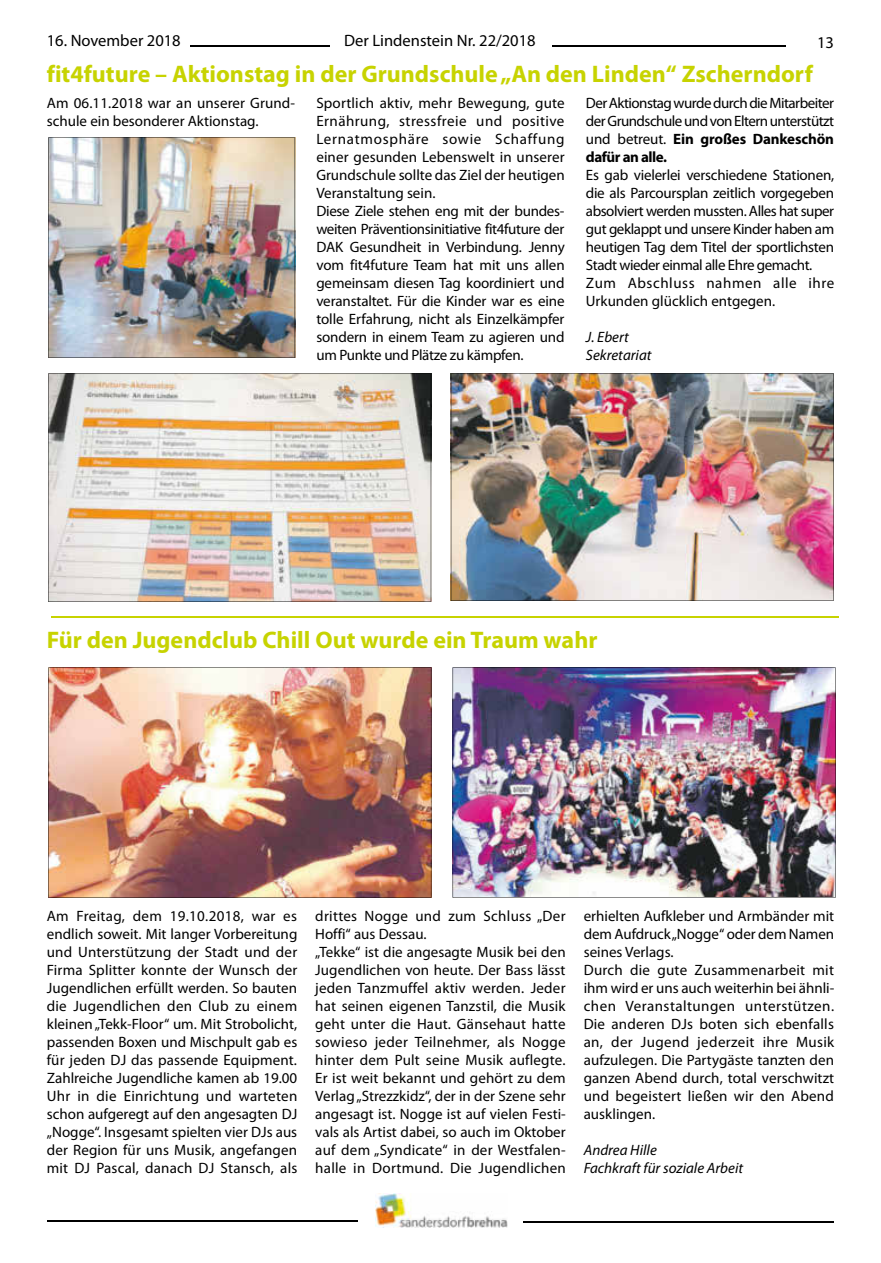
<style>
.page{position:relative;width:881px;height:1263px;background:#fff}
.page>*{position:absolute;margin:0;border:0;box-sizing:border-box;transform-origin:0 0}
.t1{font:700 24px "Myriad Pro";color:#c7d300}
.t2{font:16.5px "Myriad Pro";color:#000}
.t3{font:15px/18px "Myriad Pro";color:#000}
.t4{font:15px/18px "Myriad Pro";letter-spacing:-.02em;color:#000}
.t5{font:italic 15px/18px "Myriad Pro";color:#000}
.s1{font-weight:700}
</style>
<div class="page">
<hr style="left:47px;top:45px;width:282px;height:2px;background:#000">
<div style="left:47px;top:33px;width:142px;height:15px;background:#fff"></div>
<hr style="left:552px;top:45px;width:233px;height:1px;background:#000">
<hr style="left:47px;top:1220px;width:310px;height:2px;background:#000">
<hr style="left:523px;top:1221px;width:310px;height:1px;background:#000">
<img style="left:375px;top:1193px;width:132px;height:35px">
<img style="left:48px;top:137px;width:247px;height:221px">
<img style="left:48px;top:374px;width:383px;height:228px">
<img style="left:450px;top:374px;width:383px;height:227px">
<img style="left:48px;top:667px;width:383px;height:231px">
<img style="left:452px;top:667px;width:383px;height:231px">
<hr style="left:51px;top:616px;width:787px;height:1px;background:#c7d300">
<p class="t2" style="left:47px;top:30px;width:135px">16. November 2018</p>
<p class="t2" style="left:344px;top:31px;width:193px">Der Lindenstein Nr. 22/2018</p>
<p class="t2" style="left:816px;top:32px;width:18px">13</p>
<h1 class="t1" style="left:47px;top:58px;width:767px">fit4future – Aktionstag in der Grundschule „An den Linden“ Zscherndorf</h1>
<p class="t3" style="left:47px;top:94px;width:250px">Am 06.11.2018 war an unserer Grund&shy;schule ein besonderer Aktionstag.</p>
<p class="t3" style="left:316px;top:94px;width:250px">Sportlich aktiv, mehr Bewegung, gute Ernährung, stressfreie und positive Lernatmosphäre sowie Schaffung einer gesunden Lebenswelt in unserer Grundschule sollte das Ziel der heutigen Veranstaltung sein.<br>Diese Ziele stehen eng mit der bundes&shy;weiten Präventionsinitiative fit4future der DAK Gesundheit in Verbindung. Jenny vom fit4future Team hat mit uns allen gemeinsam diesen Tag koordiniert und veranstaltet. Für die Kinder war es eine tolle Erfahrung, nicht als Einzelkämpfer sondern in einem Team zu agieren und um Punkte und Plätze zu kämpfen.</p>
<p class="t3" style="left:585px;top:94px;width:250px;text-align:justify">Der Aktionstag wurde durch die Mitarbeiter der Grundschule und von Eltern unterstützt und betreut. <span class="s1">Ein großes Dankeschön dafür an alle.</span></p>
<p class="t4" style="left:585px;top:166px;width:250px">Es gab vielerlei verschiedene Stationen, die als Parcoursplan zeitlich vorgegeben absolviert werden mussten. Alles hat super gut geklappt und unsere Kinder haben am heutigen Tag dem Titel der sportlichsten Stadt wieder einmal alle Ehre gemacht.<br>Zum Abschluss nahmen alle ihre Urkunden glücklich entgegen.</p>
<p class="t5" style="left:585px;top:328px;width:67px">J. Ebert<br>Sekretariat</p>
<h1 class="t1" style="left:47px;top:624px;width:552px">Für den Jugendclub Chill Out wurde ein Traum wahr</h1>
<p class="t3" style="left:47px;top:907px;width:252px;text-align:justify">Am Freitag, dem 19.10.2018, war es endlich soweit. Mit langer Vorbereitung und Unterstützung der Stadt und der Firma Splitter konnte der Wunsch der Jugendlichen erfüllt werden. So bauten die Jugendlichen den Club zu einem kleinen „Tekk-Floor“ um. Mit Strobolicht, passenden Boxen und Mischpult gab es für jeden DJ das passende Equipment.<br>Zahlreiche Jugendliche kamen ab 19.00<br>Uhr in die Einrichtung und warteten schon aufgeregt auf den angesagten DJ „Nogge“. Insgesamt spielten vier DJs aus der Region für uns Musik, angefangen mit DJ Pascal, danach DJ Stansch, als</p>
<p class="t3" style="left:315px;top:907px;width:252px">drittes Nogge und zum Schluss „Der Hoffi“ aus Dessau.<br>„Tekke“ ist die angesagte Musik bei den Jugendlichen von heute. Der Bass lässt jeden Tanzmuffel aktiv werden. Jeder hat seinen eigenen Tanzstil, die Musik geht unter die Haut. Gänsehaut hatte sowieso jeder Teilnehmer, als Nogge hinter dem Pult seine Musik auflegte.<br>Er ist weit bekannt und gehört zu dem Verlag „Strezzkidz“, der in der Szene sehr angesagt ist. Nogge ist auf vielen Festi&shy;vals als Artist dabei, so auch im Oktober auf dem „Syndicate“ in der Westfalen&shy;halle in Dortmund. Die Jugendlichen</p>
<p class="t3" style="left:583px;top:907px;width:252px">erhielten Aufkleber und Armbänder mit dem Aufdruck „Nogge“ oder dem Namen seines Verlags.<br>Durch die gute Zusammenarbeit mit ihm wird er uns auch weiterhin bei ähnli&shy;chen Veranstaltungen unterstützen.<br>Die anderen DJs boten sich ebenfalls an, der Jugend jederzeit ihre Musik aufzulegen. Die Partygäste tanzten den ganzen Abend durch, total verschwitzt und begeistert ließen wir den Abend ausklingen.</p>
<p class="t5" style="left:583px;top:1141px;width:161px">Andrea Hille<br>Fachkraft für soziale Arbeit</p>
</div>
